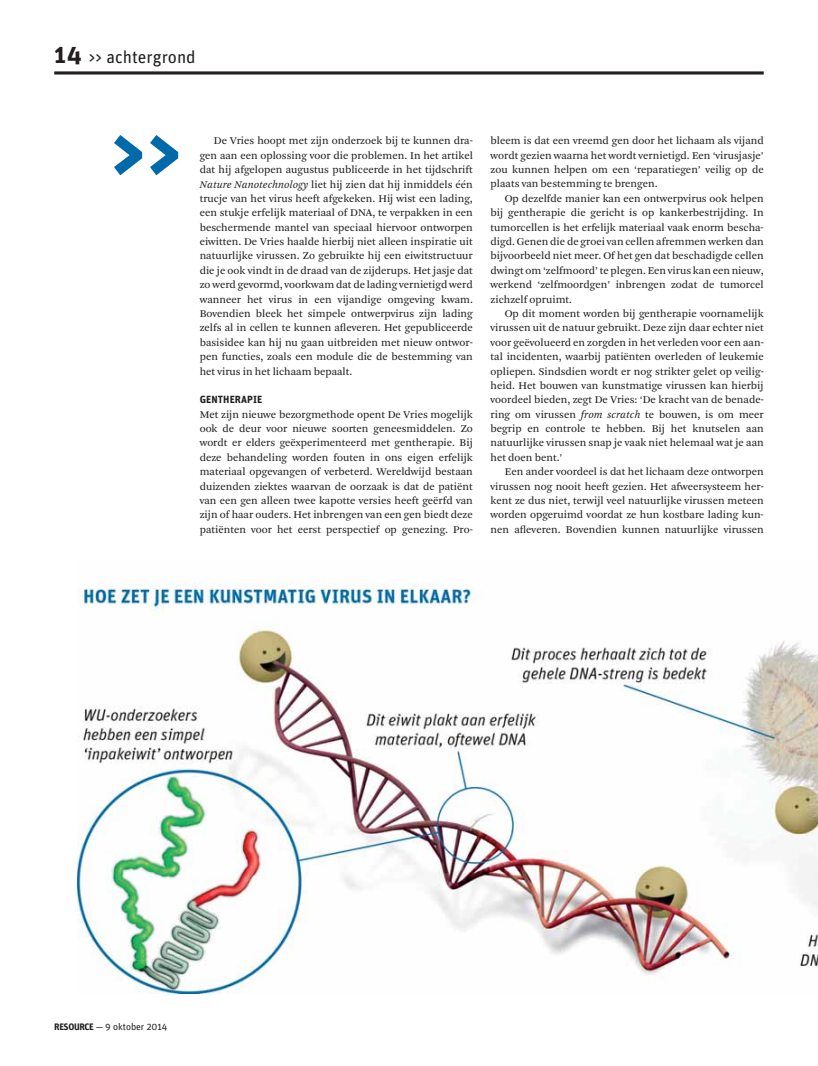
<style>
.page{position:relative;width:818px;height:1066px;background:#fff}
.page>*{position:absolute;margin:0;border:0;box-sizing:border-box;transform-origin:0 0}
.t1{font:700 80px "Unit OT";color:#0069aa}
.t2{font:17.5px "Unit OT";color:#231f20}
.t3{font:10.88px/14.4px "Arnhem Blond";color:#231f20;text-align:justify}
.t4{font:700 10.38px "Unit OT";letter-spacing:.01em;color:#231f20}
.t5{font:9.62px "Unit OT";color:#231f20}
.s1{font-weight:700;font-size:25px}
.s2{font-style:italic}
.s3{font-weight:700;font-size:9.38px}
.s4{font-size:9.38px}
</style>
<div class="page">
<hr style="left:54px;top:71px;width:709px;height:3px;background:#231f20">
<img style="left:78px;top:586px;width:739px;height:406px">
<h2 class="t2" style="left:54px;top:51px;width:143px"><span class="s1">14</span> &gt;&gt; achtergrond</h2>
<h1 class="t1" style="left:110px;top:122px;width:74px">&gt;&gt;</h1>
<p class="t3" style="left:199px;top:135px;width:274px;text-indent:14px">De Vries hoopt met zijn onderzoek bij te kunnen dra&shy;gen aan een oplossing voor die problemen. In het artikel dat hij afgelopen augustus publiceerde in het tijdschrift <span class="s2">Nature Nanotechnology</span> liet hij zien dat hij inmiddels één trucje van het virus heeft afgekeken. Hij wist een lading, een stukje erfelijk materiaal of DNA, te verpakken in een beschermende mantel van speciaal hiervoor ontworpen eiwitten. De Vries haalde hierbij niet alleen inspiratie uit natuurlijke virussen. Zo gebruikte hij een eiwitstructuur die je ook vindt in de draad van de zijderups. Het jasje dat zo werd gevormd, voorkwam dat de lading vernietigd werd wanneer het virus in een vijandige omgeving kwam.<br>Bovendien bleek het simpele ontwerpvirus zijn lading zelfs al in cellen te kunnen afleveren. Het gepubliceerde basisidee kan hij nu gaan uitbreiden met nieuw ontwor&shy;pen functies, zoals een module die de bestemming van het virus in het lichaam bepaalt.</p>
<p class="t4" style="left:200px;top:396px;width:64px">GENTHERAPIE</p>
<p class="t3" style="left:199px;top:408px;width:274px">Met zijn nieuwe bezorgmethode opent De Vries mogelijk ook de deur voor nieuwe soorten geneesmiddelen. Zo wordt er elders geëxperimenteerd met gentherapie. Bij deze behandeling worden fouten in ons eigen erfelijk materiaal opgevangen of verbeterd. Wereldwijd bestaan duizenden ziektes waarvan de oorzaak is dat de patiënt van een gen alleen twee kapotte versies heeft geërfd van zijn of haar ouders. Het inbrengen van een gen biedt deze patiënten voor het eerst perspectief op genezing. Pro-</p>
<p class="t3" style="left:490px;top:135px;width:274px">bleem is dat een vreemd gen door het lichaam als vijand wordt gezien waarna het wordt vernietigd. Een ‘virusjasje’ zou kunnen helpen om een ‘reparatiegen’ veilig op de plaats van bestemming te brengen.</p>
<p class="t3" style="left:490px;top:192px;width:274px;text-indent:14px">Op dezelfde manier kan een ontwerpvirus ook helpen bij gentherapie die gericht is op kankerbestrijding. In tumorcellen is het erfelijk materiaal vaak enorm bescha&shy;digd. Genen die de groei van cellen afremmen werken dan bijvoorbeeld niet meer. Of het gen dat beschadigde cellen dwingt om ‘zelfmoord’ te plegen. Een virus kan een nieuw, werkend ‘zelfmoordgen’ inbrengen zodat de tumorcel zichzelf opruimt.</p>
<p class="t3" style="left:490px;top:307px;width:274px;text-indent:14px">Op dit moment worden bij gentherapie voornamelijk virussen uit de natuur gebruikt. Deze zijn daar echter niet voor geëvolueerd en zorgden in het verleden voor een aan&shy;tal incidenten, waarbij patiënten overleden of leukemie opliepen. Sindsdien wordt er nog strikter gelet op veilig&shy;heid. Het bouwen van kunstmatige virussen kan hierbij voordeel bieden, zegt De Vries: ‘De kracht van de benade&shy;ring om virussen <span class="s2">from scratch</span> te bouwen, is om meer begrip en controle te hebben. Bij het knutselen aan natuurlijke virussen snap je vaak niet helemaal wat je aan het doen bent.’</p>
<p class="t3" style="left:490px;top:465px;width:274px;text-indent:14px">Een ander voordeel is dat het lichaam deze ontworpen virussen nog nooit heeft gezien. Het afweersysteem her&shy;kent ze dus niet, terwijl veel natuurlijke virussen meteen worden opgeruimd voordat ze hun kostbare lading kun&shy;nen afleveren. Bovendien kunnen natuurlijke virussen</p>
<p class="t5" style="left:54px;top:1022px;width:115px"><span class="s3">RESOURCE</span> <span class="s4">—</span> 9 oktober 2014</p>
</div>
